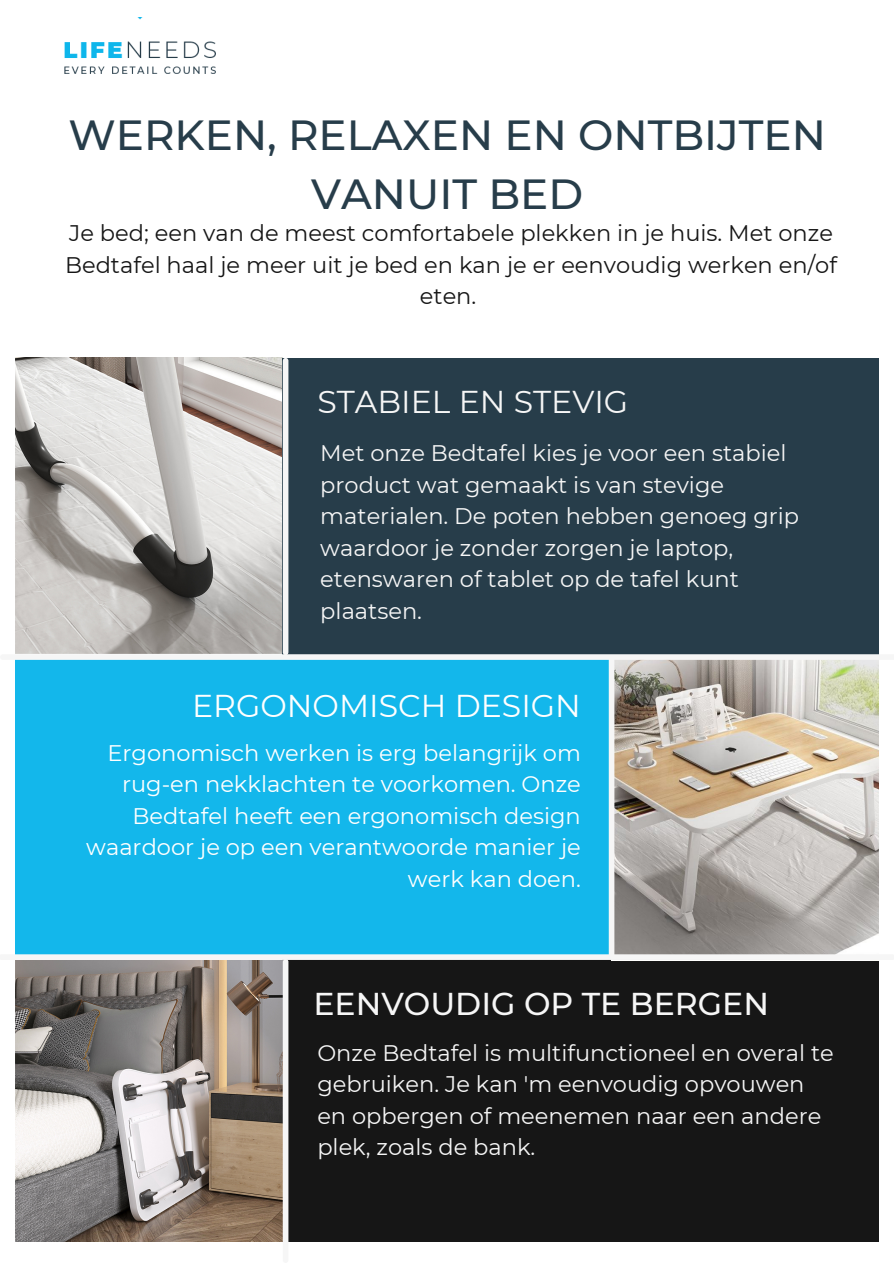
<style>
.page{position:relative;width:894px;height:1264px;background:#fff}
.page>*{position:absolute;margin:0;border:0;box-sizing:border-box;transform-origin:0 0}
.t1{font:500 42px/58.5px "Montserrat";color:#273d4a;text-align:center}
.t2{font:500 31.5px "Montserrat";color:#f6f6f6}
.t3{font:31.5px "Montserrat";color:#fff}
.t4{font:31.5px "Montserrat";color:#f6f6f6}
.t5{font:22.5px/31.5px "Montserrat";color:#f6f6f6}
.t6{font:22.5px/31.5px "Montserrat";color:#fff;text-align:right}
.t7{font:22.5px/31.5px "Montserrat";color:#161616;text-align:center}
</style>
<div class="page">
<img style="left:64px;top:18px;width:152px;height:56px">
<img style="left:15px;top:358px;width:267px;height:295px">
<div style="left:283px;top:358px;width:595px;height:300px;background:#273d4a"></div>
<div style="left:15px;top:658px;width:596px;height:301px;background:#13b7eb"></div>
<div style="left:282px;top:958px;width:596px;height:283px;background:#161616"></div>
<img style="left:611px;top:660px;width:267px;height:300px">
<img style="left:15px;top:960px;width:267px;height:280px">
<div style="left:3px;top:654px;width:890px;height:6px;background:#f6f6f6"></div>
<div style="left:1px;top:954px;width:891px;height:5px;background:#f6f6f6"></div>
<div style="left:283px;top:360px;width:5px;height:292px;background:#f6f6f6"></div>
<div style="left:608px;top:657px;width:6px;height:299px;background:#f6f6f6"></div>
<div style="left:283px;top:961px;width:5px;height:299px;background:#f6f6f6"></div>
<p class="t1" style="left:68px;top:106px;width:758px">WERKEN, RELAXEN EN ONTBIJTEN<br>VANUIT BED</p>
<p class="t7" style="left:65px;top:217px;width:773px">Je bed; een van de meest comfortabele plekken in je huis. Met onze<br>Bedtafel haal je meer uit je bed en kan je er eenvoudig werken en/of eten.</p>
<p class="t4" style="left:317px;top:382px;width:312px">STABIEL EN STEVIG</p>
<p class="t5" style="left:320px;top:437px;width:480px">Met onze Bedtafel kies je voor een stabiel product wat gemaakt is van stevige materialen. De poten hebben genoeg grip waardoor je zonder zorgen je laptop, etenswaren of tablet op de tafel kunt plaatsen.</p>
<p class="t3" style="left:192px;top:687px;width:390px">ERGONOMISCH DESIGN</p>
<p class="t6" style="left:86px;top:737px;width:496px">Ergonomisch werken is erg belangrijk om rug-en nekklachten te voorkomen. Onze Bedtafel heeft een ergonomisch design waardoor je op een verantwoorde manier je werk kan doen.</p>
<p class="t2" style="left:313px;top:984px;width:457px">EENVOUDIG OP TE BERGEN</p>
<p class="t5" style="left:317px;top:1036px;width:518px">Onze Bedtafel is multifunctioneel en overal te gebruiken. Je kan 'm eenvoudig opvouwen en opbergen of meenemen naar een andere plek, zoals de bank.</p>
</div>
